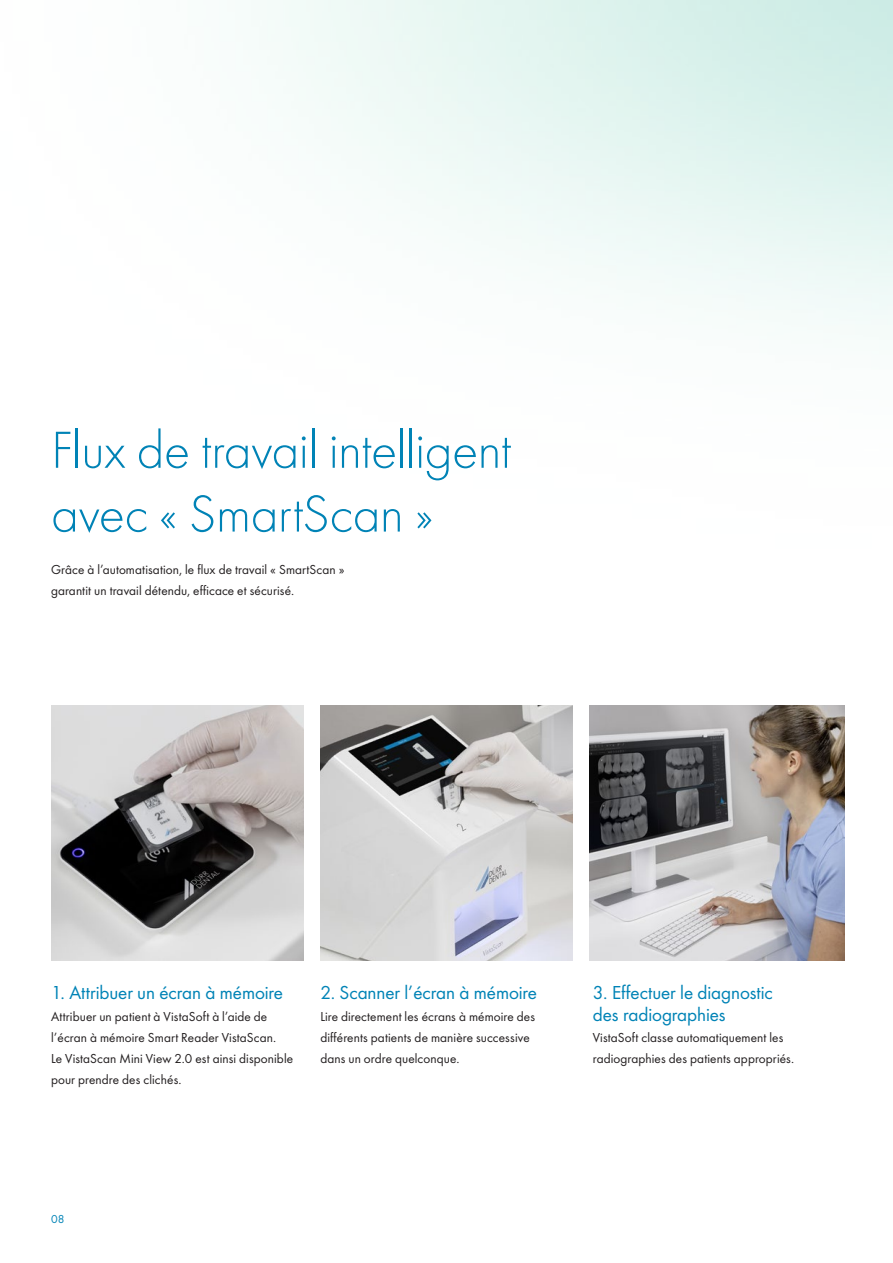
<style>
.page{position:relative;width:893px;height:1263px;background:#fff}
.page>*{position:absolute;margin:0;border:0;box-sizing:border-box;transform-origin:0 0}
.t1{font:300 54px/63.8px "Futura";letter-spacing:-.01em;color:#0083b6}
.t2{font:19.5px/21.3px "Futura Boo";letter-spacing:-.005em;color:#0083b6}
.t3{font:13.5px/21.3px "Futura Boo";letter-spacing:.01em;color:#231f20}
.t4{font:12px "Futura Boo";color:#0083b6}
</style>
<div class="page">
<img style="left:51px;top:705px;width:252px;height:255px">
<img style="left:320px;top:705px;width:253px;height:255px">
<img style="left:590px;top:706px;width:255px;height:255px">
<h1 class="t1" style="left:51px;top:416px;width:462px">Flux de travail intelligent avec « SmartScan »</h1>
<p class="t3" style="left:51px;top:558px;width:295px">Grâce à l’automatisation, le flux de travail « SmartScan » garantit un travail détendu, efficace et sécurisé.</p>
<h2 class="t2" style="left:51px;top:981px;width:234px">1. Attribuer un écran à mémoire</h2>
<p class="t3" style="left:51px;top:1005px;width:244px">Attribuer un patient à VistaSoft à l’aide de l’écran à mémoire Smart Reader VistaScan.<br>Le VistaScan Mini View 2.0 est ainsi disponible pour prendre des clichés.</p>
<h2 class="t2" style="left:320px;top:981px;width:218px">2. Scanner l’écran à mémoire</h2>
<p class="t3" style="left:320px;top:1005px;width:216px">Lire directement les écrans à mémoire des différents patients de manière successive dans un ordre quelconque.</p>
<p class="t4" style="left:51px;top:1210px;width:15px">08</p>
<h2 class="t2" style="left:593px;top:981px;width:181px">3. Effectuer le diagnostic des radiographies</h2>
<p class="t3" style="left:593px;top:1026px;width:203px">VistaSoft classe automatiquement les radiographies des patients appropriés.</p>
</div>
